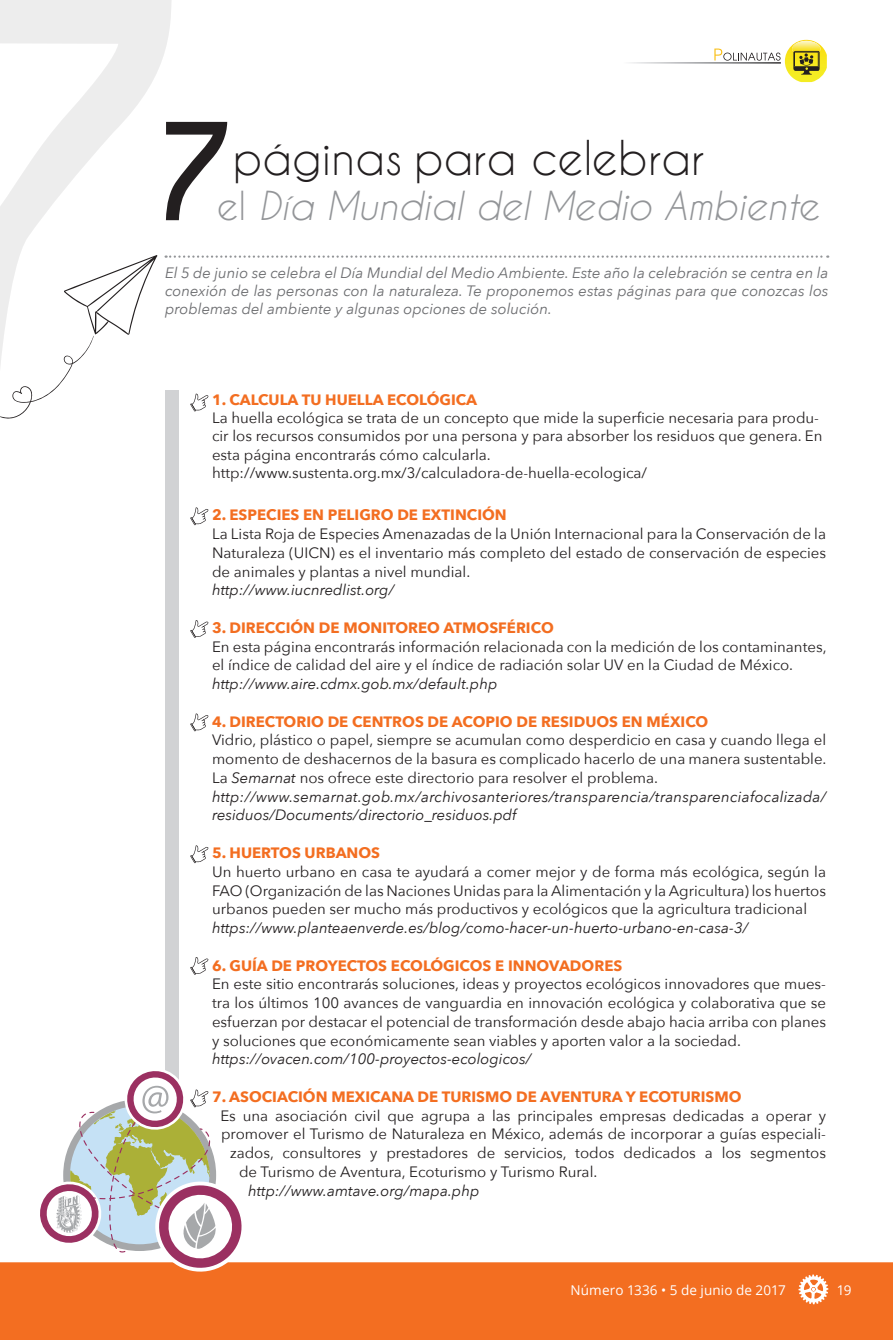
<style>
.page{position:relative;width:893px;height:1340px;background:#fff}
.page>*{position:absolute;margin:0;border:0;box-sizing:border-box;transform-origin:0 0}
.t1{font:700 125.7px "Caviar Dreams";color:#231f20}
.t2{font:45px "Caviar Dreams";color:#231f20}
.t3{font:italic 37.5px "Caviar Dreams";color:#939598}
.t4{font:15px/18.8px "Avenir Next";color:#231f20}
.t5{font:700 15px "Avenir Next";color:#f36e21}
.t6{font:italic 15px "Avenir Next";color:#231f20}
.t7{font:italic 15px/18px "Avenir Next";color:#6c6d70;text-align:justify}
.t8{font:13.5px "Open Sans";letter-spacing:.005em;color:#fff}
.s1{font-style:normal}
.s2{font-style:italic}
</style>
<div class="page">
<div style="left:0;top:1262px;width:892px;height:77px;background:#f36e21"></div>
<svg style="left:798px;top:1274px;width:30px;height:30px"></svg>
<div style="left:165px;top:390px;width:13px;height:744px;background:#d1d2d4"></div>
<svg style="left:190px;top:393px;width:18px;height:18px"></svg>
<svg style="left:190px;top:507px;width:18px;height:18px"></svg>
<svg style="left:190px;top:620px;width:18px;height:18px"></svg>
<svg style="left:190px;top:713px;width:18px;height:18px"></svg>
<svg style="left:190px;top:845px;width:18px;height:18px"></svg>
<svg style="left:190px;top:957px;width:18px;height:17px"></svg>
<svg style="left:173px;top:255px;width:654px;height:3px"></svg>
<svg style="left:0;top:0;width:172px;height:258px"></svg>
<svg style="left:0;top:255px;width:157px;height:164px"></svg>
<svg style="left:630px;top:62px;width:84px;height:2px"></svg>
<svg style="left:714px;top:40px;width:112px;height:42px"></svg>
<svg style="left:34px;top:1065px;width:216px;height:211px"></svg>
<h1 class="t1" style="left:156px;top:97px;width:82px">7</h1>
<h2 class="t2" style="left:233px;top:131px;width:473px">páginas para celebrar</h2>
<h3 class="t3" style="left:217px;top:184px;width:604px"><span class="s1">el</span> Día Mundial del Medio Ambient<span class="s1">e</span></h3>
<p class="t7" style="left:165px;top:263px;width:664px">El 5 de junio se celebra el Día Mundial del Medio Ambiente. Este año la celebración se centra en la conexión de las personas con la naturaleza. Te proponemos estas páginas para que conozcas los problemas del ambiente y algunas opciones de solución.</p>
<p class="t5" style="left:212px;top:387px;width:266px">1. CALCULA TU HUELLA ECOLÓGICA</p>
<p class="t4" style="left:212px;top:408px;width:611px;line-height:18px">La huella ecológica se trata de un concepto que mide la superficie necesaria para produ&shy;cir los recursos consumidos por una persona y para absorber los residuos que genera. En esta página encontrarás cómo calcularla. http://www.sustenta.org.mx/3/calculadora-de-huella-ecologica/</p>
<p class="t5" style="left:212px;top:502px;width:296px">2. ESPECIES EN PELIGRO DE EXTINCIÓN</p>
<p class="t4" style="left:212px;top:524px;width:615px;text-align:justify">La Lista Roja de Especies Amenazadas de la Unión Internacional para la Conservación de la Naturaleza (UICN) es el inventario más completo del estado de conservación de especies de animales y plantas a nivel mundial.</p>
<p class="t6" style="left:212px;top:577px;width:184px">http://www.iucnredlist.org/</p>
<p class="t5" style="left:212px;top:614px;width:343px">3. DIRECCIÓN DE MONITOREO ATMOSFÉRICO</p>
<p class="t4" style="left:212px;top:636px;width:615px">En esta página encontrarás información relacionada con la medición de los contaminantes, el índice de calidad del aire y el índice de radiación solar UV en la Ciudad de México.</p>
<p class="t6" style="left:212px;top:671px;width:287px">http://www.aire.cdmx.gob.mx/default.php</p>
<p class="t5" style="left:212px;top:708px;width:497px">4. DIRECTORIO DE CENTROS DE ACOPIO DE RESIDUOS EN MÉXICO</p>
<p class="t4" style="left:212px;top:730px;width:615px">Vidrio, plástico o papel, siempre se acumulan como desperdicio en casa y cuando llega el momento de deshacernos de la basura es complicado hacerlo de una manera sustentable.<br>La <span class="s2">Semarnat</span> nos ofrece este directorio para resolver el problema. <span class="s2">http://www.semarnat.gob.mx/archivosanteriores/transparencia/transparenciafocalizada/ residuos/Documents/directorio_residuos.pdf</span></p>
<p class="t5" style="left:212px;top:839px;width:169px">5. HUERTOS URBANOS</p>
<p class="t4" style="left:212px;top:861px;width:615px;text-align:justify">Un huerto urbano en casa te ayudará a comer mejor y de forma más ecológica, según la FAO (Organización de las Naciones Unidas para la Alimentación y la Agricultura) los huertos urbanos pueden ser mucho más productivos y ecológicos que la agricultura tradicional</p>
<p class="t6" style="left:212px;top:915px;width:537px">https://www.planteaenverde.es/blog/como-hacer-un-huerto-urbano-en-casa-3/</p>
<p class="t5" style="left:212px;top:952px;width:411px">6. GUÍA DE PROYECTOS ECOLÓGICOS E INNOVADORES</p>
<p class="t4" style="left:212px;top:974px;width:615px;text-align:justify">En este sitio encontrarás soluciones, ideas y proyectos ecológicos innovadores que mues&shy;tra los últimos 100 avances de vanguardia en innovación ecológica y colaborativa que se esfuerzan por destacar el potencial de transformación desde abajo hacia arriba con planes y soluciones que económicamente sean viables y aporten valor a la sociedad.</p>
<p class="t6" style="left:212px;top:1046px;width:321px">https://ovacen.com/100-proyectos-ecologicos/</p>
<p class="t5" style="left:212px;top:1083px;width:530px">7. ASOCIACIÓN MEXICANA DE TURISMO DE AVENTURA Y ECOTURISMO</p>
<p class="t4" style="left:220px;top:1105px;width:607px">Es una asociación civil que agrupa a las principales empresas dedicadas a operar y</p>
<p class="t4" style="left:221px;top:1124px;width:606px">promover el Turismo de Naturaleza en México, además de incorporar a guías especiali-</p>
<p class="t4" style="left:230px;top:1142px;width:597px">zados, consultores y prestadores de servicios, todos dedicados a los segmentos</p>
<p class="t4" style="left:239px;top:1161px;width:359px">de Turismo de Aventura, Ecoturismo y Turismo Rural.</p>
<p class="t6" style="left:248px;top:1177px;width:233px">http://www.amtave.org/mapa.php</p>
<p class="t8" style="left:570px;top:1280px;width:216px">Número 1336 • 5 de junio de 2017</p>
<p class="t8" style="left:836px;top:1280px;width:16px">19</p>
</div>
